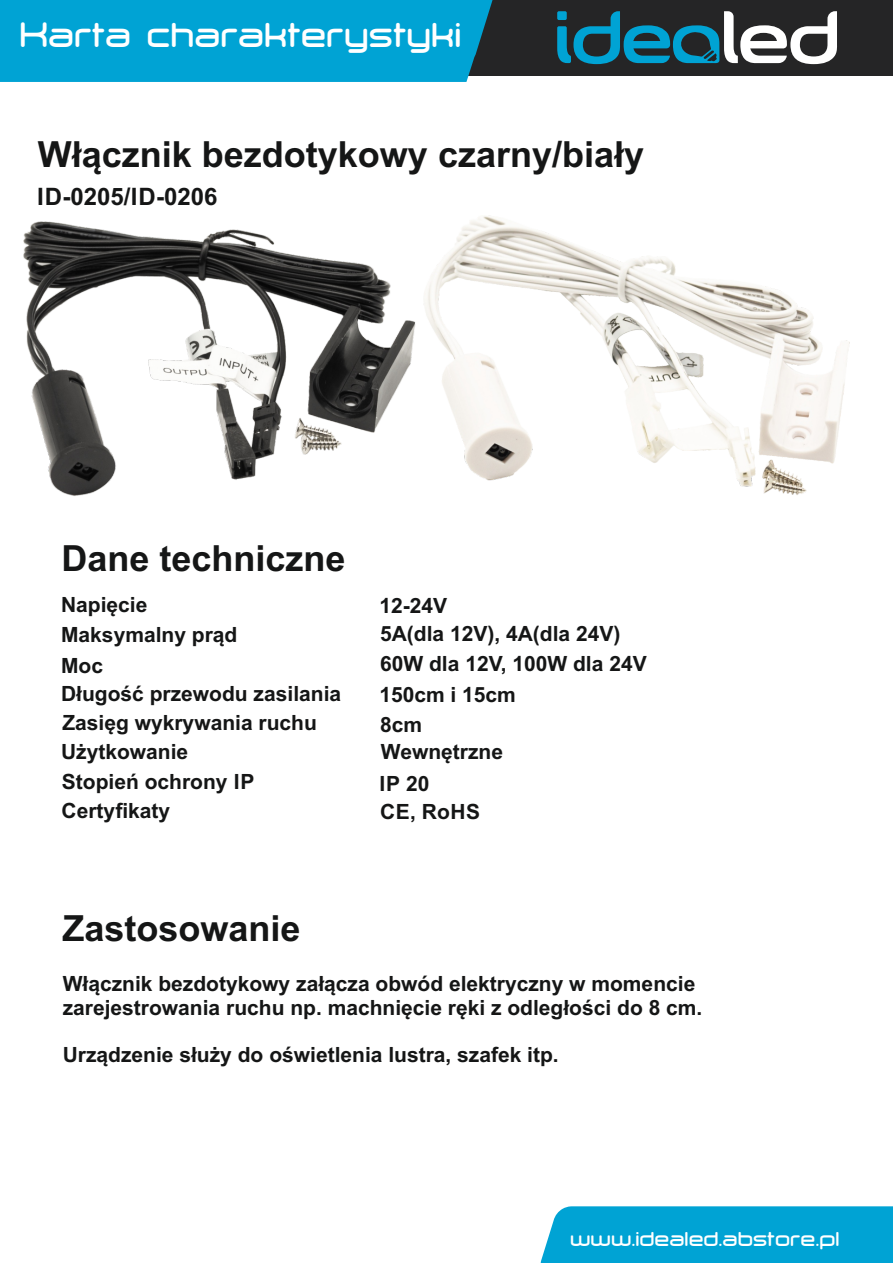
<style>
.page{position:relative;width:893px;height:1263px;background:#fff}
.page>*{position:absolute;margin:0;border:0;box-sizing:border-box;transform-origin:0 0}
.t1{font:700 36px "Arial";color:#151616}
.t2{font:700 36px "Orenburg";color:#fff}
.t3{font:700 24px "Arial";color:#151616}
.t4{font:700 21px/29.4px "Arial";color:#151616}
.t5{font:700 21px "Orenburg";color:#fff}
</style>
<div class="page">
<div style="left:540px;top:1206px;width:353px;height:57px;background:#00a3d4"></div>
<div style="left:0;top:0;width:893px;height:75px;background:#252526"></div>
<div style="left:0;top:0;width:496px;height:82px;background:#00a3d4"></div>
<svg style="left:557px;top:11px;width:280px;height:53px"></svg>
<img style="left:424px;top:215px;width:426px;height:280px">
<img style="left:24px;top:221px;width:392px;height:275px">
<h1 class="t2" style="left:19px;top:20px;width:444px">Karta charakterystyki</h1>
<h1 class="t1" style="left:38px;top:140px;width:608px">Włącznik bezdotykowy czarny/biały</h1>
<p class="t3" style="left:37px;top:187px;width:182px">ID-0205/ID-0206</p>
<h1 class="t1" style="left:61px;top:544px;width:286px">Dane techniczne</h1>
<p class="t4" style="left:61px;top:592px;width:88px">Napięcie</p>
<p class="t4" style="left:379px;top:593px;width:69px">12-24V</p>
<p class="t4" style="left:61px;top:621px;width:178px">Maksymalny prąd</p>
<p class="t4" style="left:380px;top:621px;width:242px">5A(dla 12V), 4A(dla 24V)</p>
<p class="t4" style="left:61px;top:653px;width:43px">Moc</p>
<p class="t4" style="left:380px;top:651px;width:268px">60W dla 12V, 100W dla 24V</p>
<p class="t4" style="left:61px;top:680px;width:282px">Długość przewodu zasilania</p>
<p class="t4" style="left:379px;top:682px;width:138px">150cm i 15cm</p>
<p class="t4" style="left:62px;top:710px;width:256px">Zasięg wykrywania ruchu</p>
<p class="t4" style="left:380px;top:712px;width:44px">8cm</p>
<p class="t4" style="left:61px;top:739px;width:195px">Użytkowanie<br>Stopień ochrony IP<br>Certyfikaty</p>
<p class="t4" style="left:380px;top:738px;width:125px;line-height:31.7px">Wewnętrzne<br>IP 20</p>
<p class="t4" style="left:380px;top:799px;width:102px">CE, RoHS</p>
<h1 class="t1" style="left:62px;top:915px;width:240px">Zastosowanie</h1>
<p class="t4" style="left:63px;top:974px;width:641px;line-height:23.4px">Włącznik bezdotykowy załącza obwód elektryczny w momencie zarejestrowania ruchu np. machnięcie ręki z odległości do 8 cm.</p>
<p class="t4" style="left:63px;top:1042px;width:497px">Urządzenie służy do oświetlenia lustra, szafek itp.</p>
<p class="t5" style="left:570px;top:1230px;width:271px">www.idealed.abstore.pl</p>
</div>
